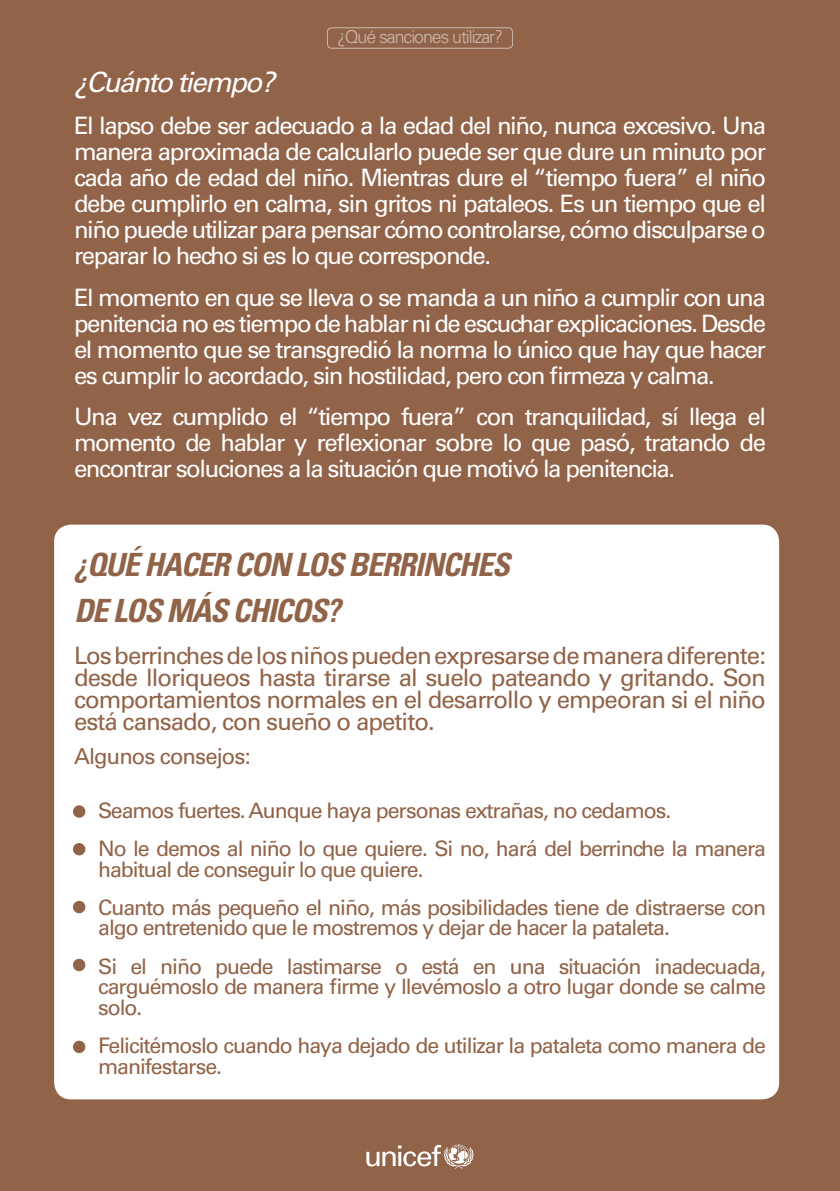
<style>
.page{position:relative;width:840px;height:1191px;background:#fff}
.page>*{position:absolute;margin:0;border:0;box-sizing:border-box;transform-origin:0 0}
.t1{font:italic 700 condensed 32px/46px "Univers LT Std";letter-spacing:-.04em;color:#916348}
.t2{font:italic 28px "Univers LT Std";letter-spacing:-.06em;color:#fff}
.t3{font:24px/26px "Univers LT Std";letter-spacing:-.06em;color:#fff;text-align:justify}
.t4{font:24px/22px "Univers LT Std";letter-spacing:-.04em;color:#916348;text-align:justify}
.t5{font:22px "Univers LT Std";letter-spacing:-.04em;color:#916348}
.t6{font:21.4px/38.2px "Univers LT Std";letter-spacing:-.05em;color:#916348}
.t7{font:300 17.8px "Univers LT Std";letter-spacing:-.06em;color:#fff}
</style>
<div class="page">
<div style="left:0;top:0;width:839px;height:1191px;background:#916348"></div>
<div style="left:54px;top:524px;width:724px;height:575px;background:#fff;border-radius:17px"></div>
<div style="left:327px;top:28px;width:185px;height:20px;border:1px solid #fff;border-radius:4px"></div>
<svg style="left:366px;top:1144px;width:107px;height:24px"></svg>
<div style="left:73px;top:805px;width:12px;height:12px;background:#916348;border-radius:50%"></div>
<div style="left:73px;top:843px;width:12px;height:12px;background:#916348;border-radius:50%"></div>
<div style="left:73px;top:901px;width:12px;height:12px;background:#916348;border-radius:50%"></div>
<div style="left:73px;top:958px;width:12px;height:13px;background:#916348;border-radius:50%"></div>
<div style="left:73px;top:1040px;width:12px;height:13px;background:#916348;border-radius:50%"></div>
<p class="t7" style="left:337px;top:26px;width:167px">¿Qué sanciones utilizar?</p>
<p class="t2" style="left:74px;top:66px;width:202px">¿Cuánto tiempo?</p>
<p class="t3" style="left:74px;top:113px;width:693px">El lapso debe ser adecuado a la edad del niño, nunca excesivo. Una manera aproximada de calcularlo puede ser que dure un minuto por cada año de edad del niño. Mientras dure el “tiempo fuera” el niño debe cumplirlo en calma, sin gritos ni pataleos. Es un tiempo que el niño puede utilizar para pensar cómo controlarse, cómo disculparse o reparar lo hecho si es lo que corresponde.</p>
<p class="t3" style="left:74px;top:284px;width:693px">El momento en que se lleva o se manda a un niño a cumplir con una penitencia no es tiempo de hablar ni de escuchar explicaciones. Desde el momento que se transgredió la norma lo único que hay que hacer es cumplir lo acordado, sin hostilidad, pero con firmeza y calma.</p>
<p class="t3" style="left:74px;top:404px;width:693px">Una vez cumplido el “tiempo fuera” con tranquilidad, sí llega el momento de hablar y reflexionar sobre lo que pasó, tratando de encontrar soluciones a la situación que motivó la penitencia.</p>
<h1 class="t1" style="left:74px;top:542px;width:437px">¿QUÉ HACER CON LOS BERRINCHES<br>DE LOS MÁS CHICOS?</h1>
<p class="t4" style="left:74px;top:645px;width:693px">Los berrinches de los niños pueden expresarse de manera diferente: desde lloriqueos hasta tirarse al suelo pateando y gritando. Son comportamientos normales en el desarrollo y empeoran si el niño está cansado, con sueño o apetito.</p>
<p class="t5" style="left:74px;top:743px;width:178px">Algunos consejos:</p>
<p class="t6" style="left:98px;top:791px;width:669px">Seamos fuertes. Aunque haya personas extrañas, no cedamos.<br>No le demos al niño lo que quiere. Si no, hará del berrinche la manera</p>
<p class="t6" style="left:98px;top:850px;width:669px">habitual de conseguir lo que quiere.<br>Cuanto más pequeño el niño, más posibilidades tiene de distraerse con</p>
<p class="t6" style="left:98px;top:909px;width:669px">algo entretenido que le mostremos y dejar de hacer la pataleta.<br>Si el niño puede lastimarse o está en una situación inadecuada,</p>
<p class="t6" style="left:98px;top:976px;width:669px;line-height:20.6px">carguémoslo de manera firme y llevémoslo a otro lugar donde se calme solo.</p>
<p class="t6" style="left:98px;top:1035px;width:669px;line-height:20.6px">Felicitémoslo cuando haya dejado de utilizar la pataleta como manera de manifestarse.</p>
</div>
